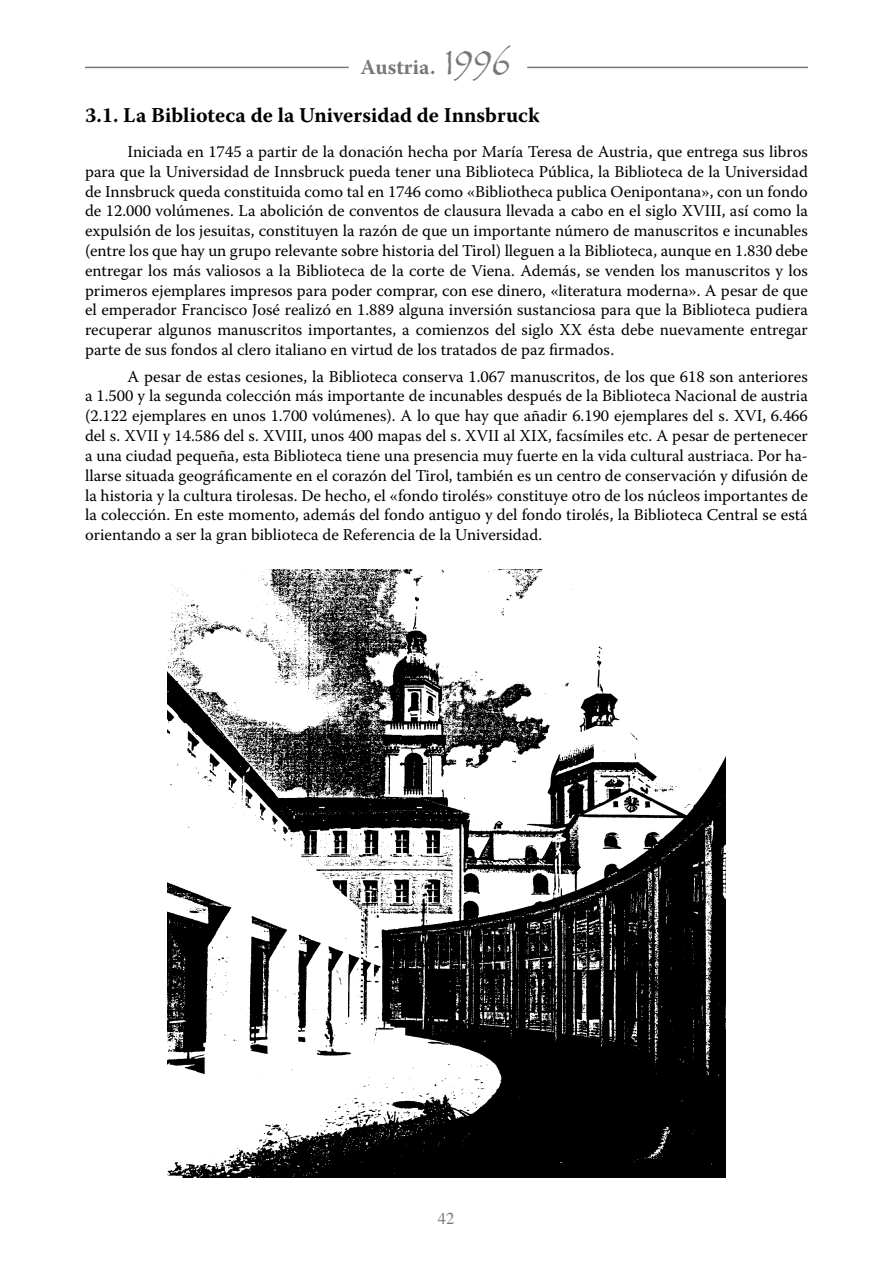
<style>
.page{position:relative;width:893px;height:1263px;background:#fff}
.page>*{position:absolute;margin:0;border:0;box-sizing:border-box;transform-origin:0 0}
.t1{font:700 21px "Warnock Pro";color:#000}
.t2{font:700 21px "Warnock Pro";letter-spacing:.005em;color:#787878}
.t3{font:16.5px/19.8px "Warnock Pro";color:#000;text-align:justify}
.t4{font:16.5px "Times";color:#787878}
.s1{font-family:"Papyrus";font-weight:400;font-size:36px}
</style>
<div class="page">
<hr style="left:527px;top:67px;width:281px;height:1px;background:#787878">
<hr style="left:85px;top:67px;width:264px;height:1px;background:#787878">
<img style="left:167px;top:569px;width:559px;height:609px">
<p class="t2" style="left:360px;top:54px;width:152px">Austria. <span class="s1">1996</span></p>
<p class="t1" style="left:85px;top:102px;width:456px">3.1. La Biblioteca de la Universidad de Innsbruck</p>
<p class="t3" style="left:85px;top:141px;width:724px;text-indent:43px">Iniciada en 1745 a partir de la donación hecha por María Teresa de Austria, que entrega sus libros para que la Universidad de Innsbruck pueda tener una Biblioteca Pública, la Biblioteca de la Universidad de Innsbruck queda constituida como tal en 1746 como «Bibliotheca publica Oenipontana», con un fondo de 12.000 volúmenes. La abolición de conventos de clausura llevada a cabo en el siglo XVIII, así como la expulsión de los jesuitas, constituyen la razón de que un importante número de manuscritos e incunables (entre los que hay un grupo relevante sobre historia del Tirol) lleguen a la Biblioteca, aunque en 1.830 debe entregar los más valiosos a la Biblioteca de la corte de Viena. Además, se venden los manuscritos y los primeros ejemplares impresos para poder comprar, con ese dinero, «literatura moderna». A pesar de que el emperador Francisco José realizó en 1.889 alguna inversión sustanciosa para que la Biblioteca pudiera recuperar algunos manuscritos importantes, a comienzos del siglo XX ésta debe nuevamente entregar parte de sus fondos al clero italiano en virtud de los tratados de paz firmados.</p>
<p class="t3" style="left:85px;top:366px;width:724px;text-indent:43px">A pesar de estas cesiones, la Biblioteca conserva 1.067 manuscritos, de los que 618 son anteriores a 1.500 y la segunda colección más importante de incunables después de la Biblioteca Nacional de austria (2.122 ejemplares en unos 1.700 volúmenes). A lo que hay que añadir 6.190 ejemplares del s. XVI, 6.466 del s. XVII y 14.586 del s. XVIII, unos 400 mapas del s. XVII al XIX, facsímiles etc. A pesar de pertenecer a una ciudad pequeña, esta Biblioteca tiene una presencia muy fuerte en la vida cultural austriaca. Por ha&shy;llarse situada geográficamente en el corazón del Tirol, también es un centro de conservación y difusión de la historia y la cultura tirolesas. De hecho, el «fondo tirolés» constituye otro de los núcleos importantes de la colección. En este momento, además del fondo antiguo y del fondo tirolés, la Biblioteca Central se está orientando a ser la gran biblioteca de Referencia de la Universidad.</p>
<p class="t4" style="left:438px;top:1203px;width:18px">42</p>
</div>
